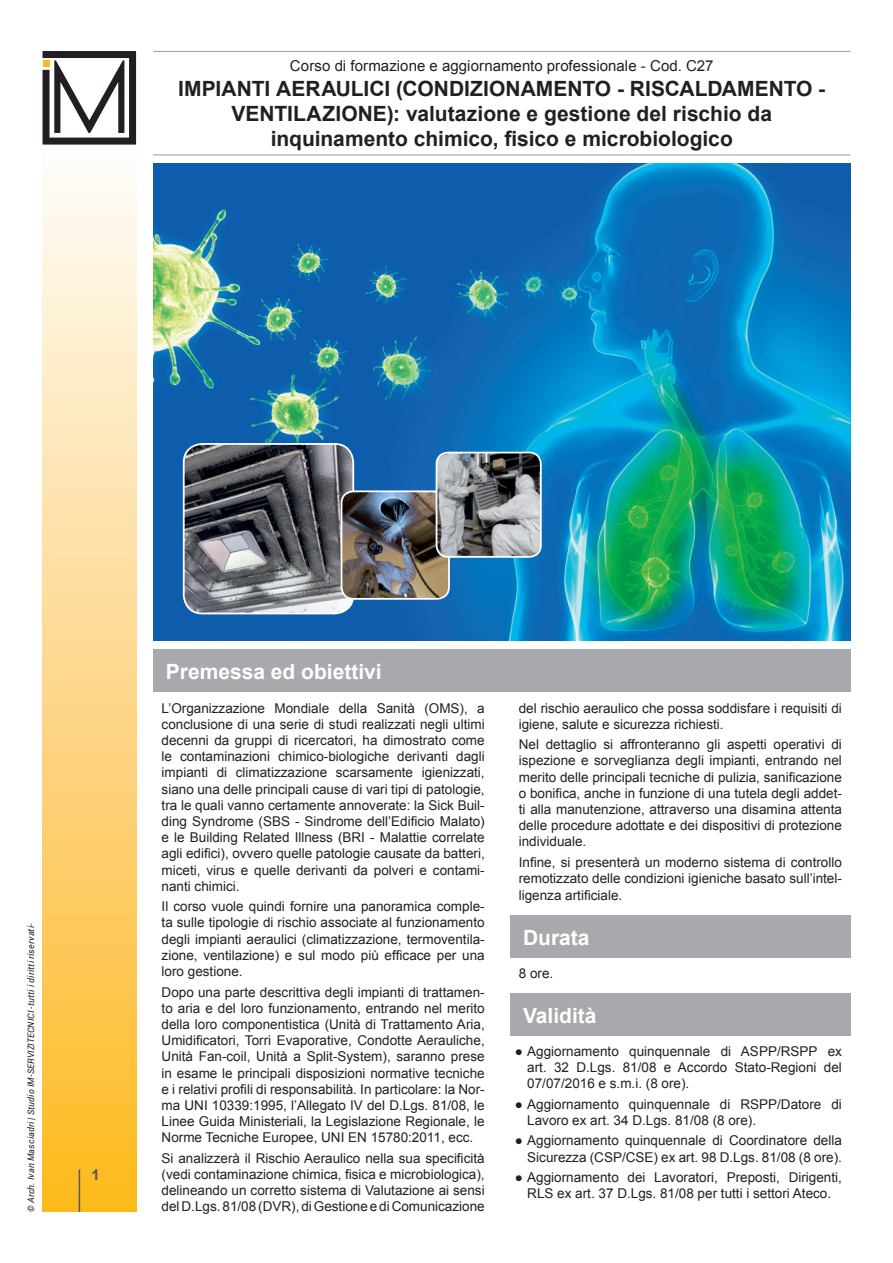
<style>
.page{position:relative;width:893px;height:1263px;background:#fff}
.page>*{position:absolute;margin:0;border:0;box-sizing:border-box;transform-origin:0 0}
.t1{font:700 21px/25.2px "Arial";color:#231f20;text-align:center}
.t2{font:700 21px "Arial";color:#fff}
.t3{font:15px "Arial";letter-spacing:.005em;color:#231f20}
.t4{font:700 15px "Arial";color:#57585a}
.t5{font:13.5px/16.2px "Arial";color:#231f20;text-align:justify}
.t6{font:italic 9px "Roboto";letter-spacing:.025em;color:#231f20}
</style>
<div class="page">
<img style="left:153px;top:164px;width:697px;height:476px">
<hr style="left:153px;top:51px;width:697px;height:1px;background:#959ea2">
<hr style="left:153px;top:155px;width:697px;height:1px;background:#959ea2">
<div style="left:43px;top:145px;width:93px;height:1067px;background:linear-gradient(to bottom,#fefbfb,#feb820)"></div>
<svg style="left:43px;top:51px;width:93px;height:94px"></svg>
<hr style="left:79px;top:1169px;width:1px;height:43px;background:#57585a">
<img style="left:184px;top:444px;width:169px;height:169px">
<div style="left:183px;top:443px;width:171px;height:171px;border:2px solid #fff;border-radius:19px"></div>
<img style="left:341px;top:491px;width:108px;height:108px">
<div style="left:341px;top:490px;width:109px;height:110px;border:2px solid #fff;border-radius:12px"></div>
<img style="left:437px;top:453px;width:104px;height:104px">
<div style="left:436px;top:452px;width:106px;height:106px;border:2px solid #fff;border-radius:12px"></div>
<div style="left:510px;top:915px;width:340px;height:42px;background:#a8a9ad"></div>
<div style="left:510px;top:993px;width:340px;height:42px;background:#a8a9ad"></div>
<div style="left:153px;top:649px;width:697px;height:43px;background:#a8a9ad"></div>
<p class="t3" style="left:290px;top:56px;width:425px">Corso di formazione e aggiornamento professionale - Cod. C27</p>
<h1 class="t1" style="left:178px;top:77px;width:648px">IMPIANTI AERAULICI (CONDIZIONAMENTO - RISCALDAMENTO -<br>VENTILAZIONE): valutazione e gestione del rischio da inquinamento chimico, fisico e microbiologico</h1>
<p class="t6" style="left:25px;top:1212px;width:290px;rotate:-90deg">© Arch. Ivan Masciadri | Studio IM-SERVIZITECNICI -tutti i diritti riservati-</p>
<p class="t4" style="left:92px;top:1165px;width:10px">1</p>
<h1 class="t2" style="left:166px;top:657px;width:217px">Premessa ed obiettivi</h1>
<p class="t5" style="left:162px;top:700px;width:325px">L’Organizzazione Mondiale della Sanità (OMS), a conclusione di una serie di studi realizzati negli ultimi decenni da gruppi di ricercatori, ha dimostrato come le contaminazioni chimico-biologiche derivanti dagli impianti di climatizzazione scarsamente igienizzati, siano una delle principali cause di vari tipi di patologie, tra le quali vanno certamente annoverate: la Sick Buil&shy;ding Syndrome (SBS - Sindrome dell’Edificio Malato) e le Building Related Illness (BRI - Malattie correlate agli edifici), ovvero quelle patologie causate da batteri, miceti, virus e quelle derivanti da polveri e contami&shy;nanti chimici.</p>
<p class="t5" style="left:162px;top:898px;width:325px">Il corso vuole quindi fornire una panoramica comple&shy;ta sulle tipologie di rischio associate al funzionamento degli impianti aeraulici (climatizzazione, termoventila&shy;zione, ventilazione) e sul modo più efficace per una loro gestione.</p>
<p class="t5" style="left:162px;top:984px;width:325px">Dopo una parte descrittiva degli impianti di trattamen&shy;to aria e del loro funzionamento, entrando nel merito della loro componentistica (Unità di Trattamento Aria, Umidificatori, Torri Evaporative, Condotte Aerauliche, Unità Fan-coil, Unità a Split-System), saranno prese in esame le principali disposizioni normative tecniche e i relativi profili di responsabilità. In particolare: la Nor&shy;ma UNI 10339:1995, l’Allegato IV del D.Lgs. 81/08, le Linee Guida Ministeriali, la Legislazione Regionale, le Norme Tecniche Europee, UNI EN 15780:2011, ecc.</p>
<p class="t5" style="left:162px;top:1150px;width:325px">Si analizzerà il Rischio Aeraulico nella sua specificità (vedi contaminazione chimica, fisica e microbiologica), delineando un corretto sistema di Valutazione ai sensi del D.Lgs. 81/08 (DVR), di Gestione e di Comunicazione</p>
<p class="t5" style="left:519px;top:700px;width:325px">del rischio aeraulico che possa soddisfare i requisiti di igiene, salute e sicurezza richiesti.</p>
<p class="t5" style="left:519px;top:736px;width:325px">Nel dettaglio si affronteranno gli aspetti operativi di ispezione e sorveglianza degli impianti, entrando nel merito delle principali tecniche di pulizia, sanificazione o bonifica, anche in funzione di una tutela degli addet&shy;ti alla manutenzione, attraverso una disamina attenta delle procedure adottate e dei dispositivi di protezione individuale.</p>
<p class="t5" style="left:519px;top:854px;width:325px;line-height:16.6px">Infine, si presenterà un moderno sistema di controllo remotizzato delle condizioni igieniche basato sull’intel&shy;ligenza artificiale.</p>
<h1 class="t2" style="left:523px;top:923px;width:68px">Durata</h1>
<p class="t5" style="left:519px;top:965px;width:36px">8 ore.</p>
<h1 class="t2" style="left:523px;top:1001px;width:75px">Validità</h1>
<p class="t5" style="left:527px;top:1043px;width:316px;text-indent:-12px">● Aggiornamento quinquennale di ASPP/RSPP ex art. 32 D.Lgs. 81/08 e Accordo Stato-Regioni del 07/07/2016 e s.m.i. (8 ore).</p>
<p class="t5" style="left:527px;top:1096px;width:316px;text-indent:-12px">● Aggiornamento quinquennale di RSPP/Datore di<br>Lavoro ex art. 34 D.Lgs. 81/08 (8 ore).</p>
<p class="t5" style="left:515px;top:1132px;width:329px;text-align:right">● Aggiornamento quinquennale di Coordinatore della<br>Sicurezza (CSP/CSE) ex art. 98 D.Lgs. 81/08 (8 ore).</p>
<p class="t5" style="left:515px;top:1169px;width:329px;text-align:center">● Aggiornamento dei Lavoratori, Preposti, Dirigenti,<br>RLS ex art. 37 D.Lgs. 81/08 per tutti i settori Ateco.</p>
</div>
